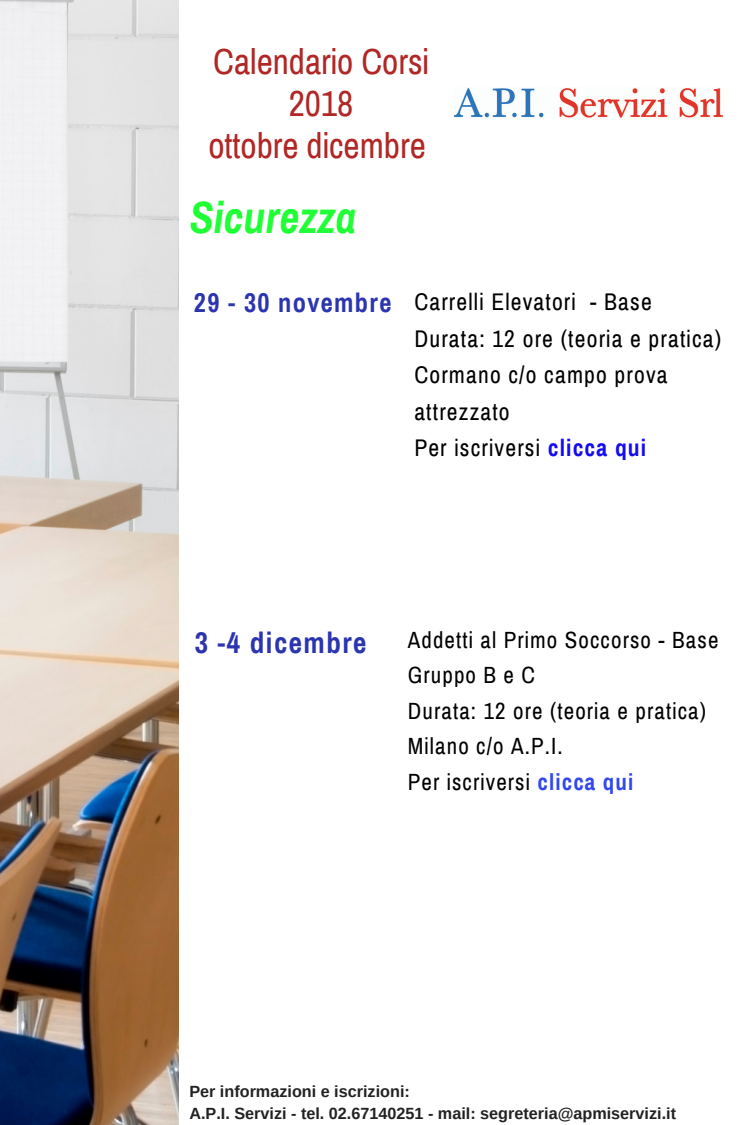
<style>
.page{position:relative;width:750px;height:1125px;background:#fff}
.page>*{position:absolute;margin:0;border:0;box-sizing:border-box;transform-origin:0 0}
.t1{font:italic 700 44px "Archivo Narrow";color:#20ff35}
.t2{font:35.38px/42.2px "Archivo Narrow";color:#b02725;text-align:center}
.t3{font:700 29.25px "Archivo Narrow";letter-spacing:.05em;color:#2c35b0}
.t4{font:700 26.5px "Archivo Narrow";letter-spacing:.05em;color:#2c35b0}
.t5{font:23.5px/36.5px "Archivo Narrow";letter-spacing:.05em;color:#000}
.t6{font:22.88px/35.6px "Archivo Narrow";letter-spacing:.05em;color:#000}
.t7{font:700 16.25px/22.5px "Arimo";color:#222}
.s1{font-weight:700;color:#140bf2}
.s2{font-weight:700;color:#3048ee}
</style>
<div class="page">
<img style="left:0;top:0;width:178px;height:1125px">
<img style="left:454px;top:87px;width:270px;height:31px">
<h2 class="t2" style="left:208px;top:41px;width:222px">Calendario Corsi<br>2018<br>ottobre dicembre</h2>
<h1 class="t1" style="left:189px;top:194px;width:168px">Sicurezza</h1>
<p class="t4" style="left:194px;top:289px;width:199px">29 - 30 novembre</p>
<p class="t5" style="left:414px;top:284px;width:308px">Carrelli Elevatori - Base<br>Durata: 12 ore (teoria e pratica)<br>Cormano c/o campo prova attrezzato<br>Per iscriversi <span class="s1">clicca qui</span></p>
<p class="t3" style="left:195px;top:628px;width:173px">3 -4 dicembre</p>
<p class="t6" style="left:408px;top:622px;width:312px">Addetti al Primo Soccorso - Base<br>Gruppo B e C<br>Durata: 12 ore (teoria e pratica)<br>Milano c/o A.P.I.<br>Per iscriversi <span class="s2">clicca qui</span></p>
<p class="t7" style="left:189px;top:1080px;width:488px">Per informazioni e iscrizioni:<br>A.P.I. Servizi - tel. 02.67140251 - mail: segreteria@apmiservizi.it</p>
</div>
